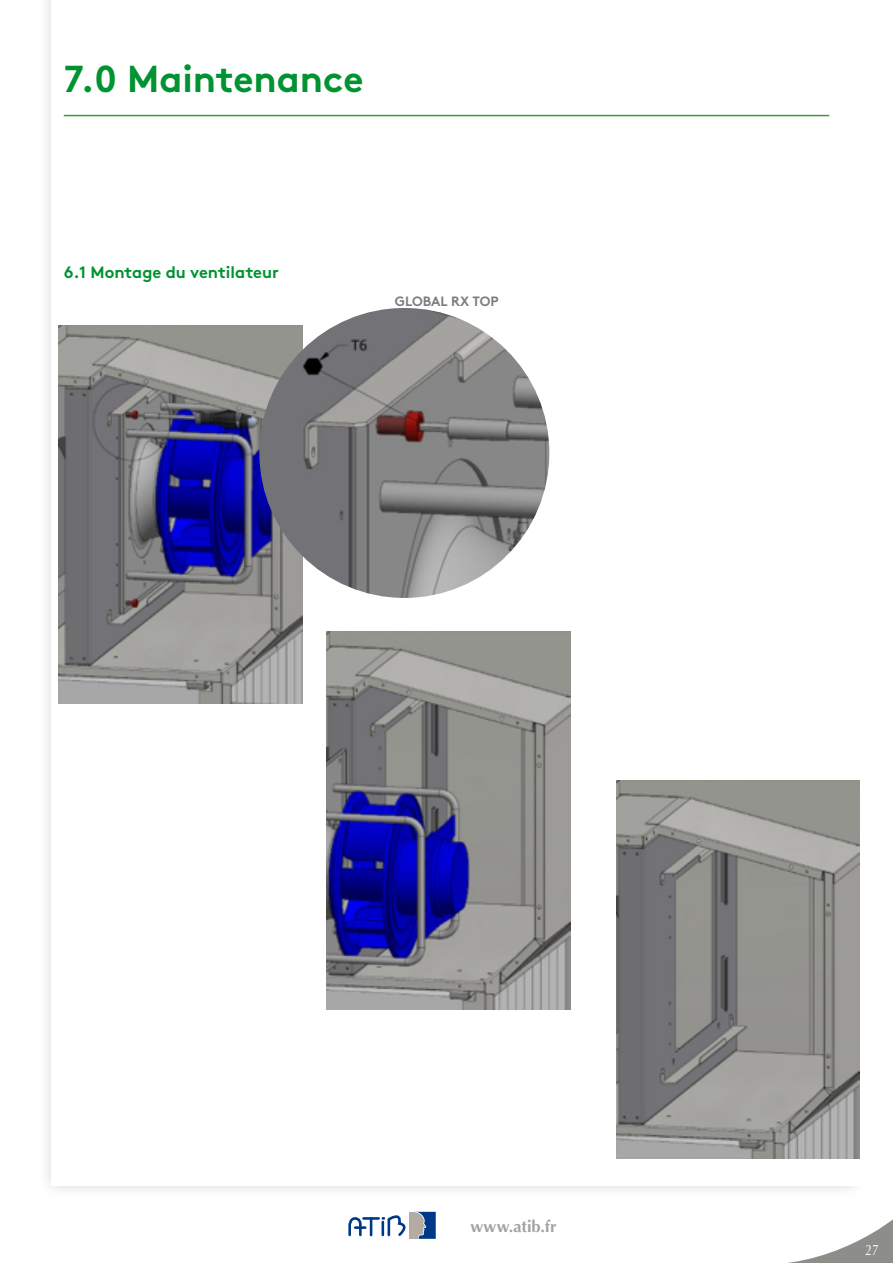
<style>
.page{position:relative;width:893px;height:1263px;background:#fff}
.page>*{position:absolute;margin:0;border:0;box-sizing:border-box;transform-origin:0 0}
.t1{font:700 37.5px "Brown Pro";color:#009331}
.t2{font:700 16.5px "Brown Pro";color:#009331}
.t3{font:700 16.5px "Optima";letter-spacing:.005em;color:#a4a29f}
.t4{font:15px "Optima";color:#fff;scale:.8 1}
.t5{font:700 13.5px "Brown Pro";color:#7b7c7e}
</style>
<div class="page">
<svg style="left:787px;top:1219px;width:106px;height:44px"></svg>
<div style="left:36px;top:0;width:833px;height:1200px;background:#000;opacity:.15"></div>
<div style="left:64px;top:0;width:829px;height:1185px;background:#fff"></div>
<svg style="left:348px;top:1218px;width:24px;height:19px"></svg>
<hr style="left:363px;top:1217px;width:16px;height:3px;background:#003888">
<svg style="left:381px;top:1211px;width:55px;height:28px"></svg>
<hr style="left:64px;top:115px;width:765px;height:1px;background:#389b2d">
<img style="left:59px;top:325px;width:244px;height:378px">
<img style="left:259px;top:308px;width:290px;height:290px;border-radius:145px">
<img style="left:327px;top:631px;width:243px;height:378px">
<img style="left:616px;top:781px;width:244px;height:377px">
<h1 class="t1" style="left:64px;top:48px;width:301px">7.0 Maintenance</h1>
<p class="t2" style="left:64px;top:259px;width:217px">6.1 Montage du ventilateur</p>
<p class="t5" style="left:395px;top:290px;width:105px">GLOBAL RX TOP</p>
<p class="t3" style="left:470px;top:1217px;width:88px">www.atib.fr</p>
<p class="t4" style="left:866px;top:1241px;width:18px">27</p>
</div>
